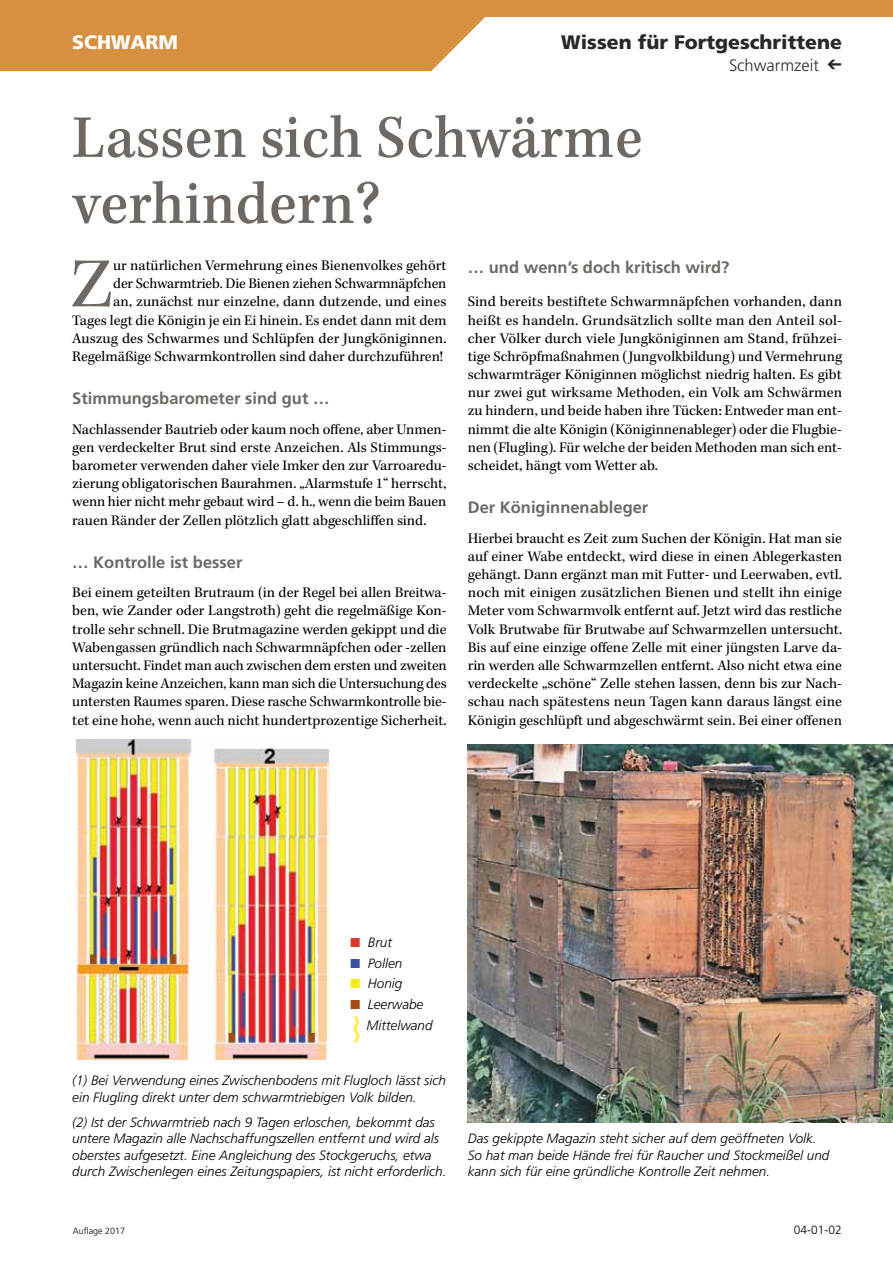
<style>
.page{position:relative;width:893px;height:1263px;background:#fff}
.page>*{position:absolute;margin:0;border:0;box-sizing:border-box;transform-origin:0 0}
.t1{font:72.3px "Kepler Std";color:#6d6863}
.t2{font:63px/66px "Kepler Std Medium Scn Capt";color:#6d6863}
.t3{font:900 19.5px "Frutiger LT Std";color:#292829}
.t4{font:900 19.5px "Frutiger LT Std";color:#fff}
.t5{font:700 16.5px "Frutiger LT Std";color:#6d6863}
.t6{font:300 16.5px "Frutiger LT Std";color:#292829}
.t7{font:15px/18.1px "Kepler Std";color:#000;text-align:justify}
.t8{font:italic 300 13.5px/16.5px "Frutiger LT Std";color:#000}
.t9{font:300 12px "Frutiger LT Std";color:#000}
.t10{font:300 9px "Frutiger LT Std";color:#000}
.s1{font-family:"Carta Std";font-weight:400}
</style>
<div class="page">
<svg style="left:0;top:0;width:893px;height:71px;fill:#d69040"></svg>
<img style="left:76px;top:739px;width:253px;height:320px">
<img style="left:468px;top:744px;width:425px;height:378px">
<img style="left:353px;top:1016px;width:7px;height:27px">
<h3 class="t4" style="left:72px;top:30px;width:107px">schwarm</h3>
<h3 class="t3" style="left:561px;top:30px;width:282px">Wissen für Fortgeschrittene</h3>
<p class="t6" style="left:729px;top:56px;width:114px">Schwarmzeit <span class="s1">←</span></p>
<h2 class="t2" style="left:72px;top:107px;width:572px">Lassen sich Schwärme verhindern?</h2>
<h1 class="t1" style="left:70px;top:243px;width:45px">Z</h1>
<p class="t7" style="left:72px;top:257px;width:376px;text-align:right">ur natürlichen Vermehrung eines Bienenvolkes gehört<br>der Schwarmtrieb. Die Bienen ziehen Schwarmnäpfchen<br>an, zunächst nur einzelne, dann dutzende, und eines<br>Tages legt die Königin je ein Ei hinein. Es endet dann mit dem Auszug des Schwarmes und Schlüpfen der Jungköniginnen.<br>Regelmäßige Schwarmkontrollen sind daher durchzuführen!</p>
<p class="t5" style="left:72px;top:389px;width:259px">Stimmungsbarometer sind gut …</p>
<p class="t7" style="left:72px;top:420px;width:376px">Nachlassender Bautrieb oder kaum noch offene, aber Unmen&shy;gen verdeckelter Brut sind erste Anzeichen. Als Stimmungs&shy;barometer verwenden daher viele Imker den zur Varroaredu&shy;zierung obligatorischen Baurahmen. „Alarmstufe 1“ herrscht, wenn hier nicht mehr gebaut wird – d. h., wenn die beim Bauen rauen Ränder der Zellen plötzlich glatt abgeschliffen sind.</p>
<p class="t5" style="left:72px;top:553px;width:172px">… Kontrolle ist besser</p>
<p class="t7" style="left:72px;top:584px;width:376px">Bei einem geteilten Brutraum (in der Regel bei allen Breitwa&shy;ben, wie Zander oder Langstroth) geht die regelmäßige Kon&shy;trolle sehr schnell. Die Brutmagazine werden gekippt und die Wabengassen gründlich nach Schwarmnäpfchen oder -zellen untersucht. Findet man auch zwischen dem ersten und zweiten Magazin keine Anzeichen, kann man sich die Untersuchung des untersten Raumes sparen. Diese rasche Schwarmkontrolle bie&shy;tet eine hohe, wenn auch nicht hundertprozentige Sicherheit.</p>
<p class="t5" style="left:468px;top:258px;width:263px">… und wenn’s doch kritisch wird?</p>
<p class="t7" style="left:468px;top:293px;width:376px">Sind bereits bestiftete Schwarmnäpfchen vorhanden, dann heißt es handeln. Grundsätzlich sollte man den Anteil sol&shy;cher Völker durch viele Jungköniginnen am Stand, frühzei&shy;tige Schröpfmaßnahmen (Jungvolkbildung) und Vermehrung schwarmträger Königinnen möglichst niedrig halten. Es gibt nur zwei gut wirksame Methoden, ein Volk am Schwärmen zu hindern, und beide haben ihre Tücken: Entweder man ent&shy;nimmt die alte Königin (Königinnenableger) oder die Flugbie&shy;nen (Flugling). Für welche der beiden Methoden man sich ent&shy;scheidet, hängt vom Wetter ab.</p>
<p class="t5" style="left:468px;top:498px;width:182px">Der Königinnenableger</p>
<p class="t7" style="left:468px;top:529px;width:376px">Hierbei braucht es Zeit zum Suchen der Königin. Hat man sie auf einer Wabe entdeckt, wird diese in einen Ablegerkasten gehängt. Dann ergänzt man mit Futter- und Leerwaben, evtl. noch mit einigen zusätzlichen Bienen und stellt ihn einige Meter vom Schwarmvolk entfernt auf. Jetzt wird das restliche Volk Brutwabe für Brutwabe auf Schwarmzellen untersucht.<br>Bis auf eine einzige offene Zelle mit einer jüngsten Larve da&shy;rin werden alle Schwarmzellen entfernt. Also nicht etwa eine verdeckelte „schöne“ Zelle stehen lassen, denn bis zur Nach&shy;schau nach spätestens neun Tagen kann daraus längst eine Königin geschlüpft und abgeschwärmt sein. Bei einer offenen</p>
<p class="t8" style="left:367px;top:932px;width:68px;line-height:20.7px">Brut<br>Pollen<br>Honig<br>Leerwabe<br>Mittelwand</p>
<p class="t8" style="left:72px;top:1072px;width:375px">(1) Bei Verwendung eines Zwischenbodens mit Flugloch lässt sich ein Flugling direkt unter dem schwarmtriebigen Volk bilden.</p>
<p class="t8" style="left:72px;top:1114px;width:376px">(2) Ist der Schwarmtrieb nach 9 Tagen erloschen, bekommt das untere Magazin alle Nachschaffungszellen entfernt und wird als oberstes aufgesetzt. Eine Angleichung des Stockgeruchs, etwa durch Zwischenlegen eines Zeitungspapiers, ist nicht erforderlich.</p>
<p class="t8" style="left:468px;top:1131px;width:363px">Das gekippte Magazin steht sicher auf dem geöffneten Volk.<br>So hat man beide Hände frei für Raucher und Stockmeißel und kann sich für eine gründliche Kontrolle Zeit nehmen.</p>
<p class="t10" style="left:73px;top:1225px;width:54px">Auflage 2017</p>
<p class="t9" style="left:794px;top:1223px;width:50px">04-01-02</p>
</div>
